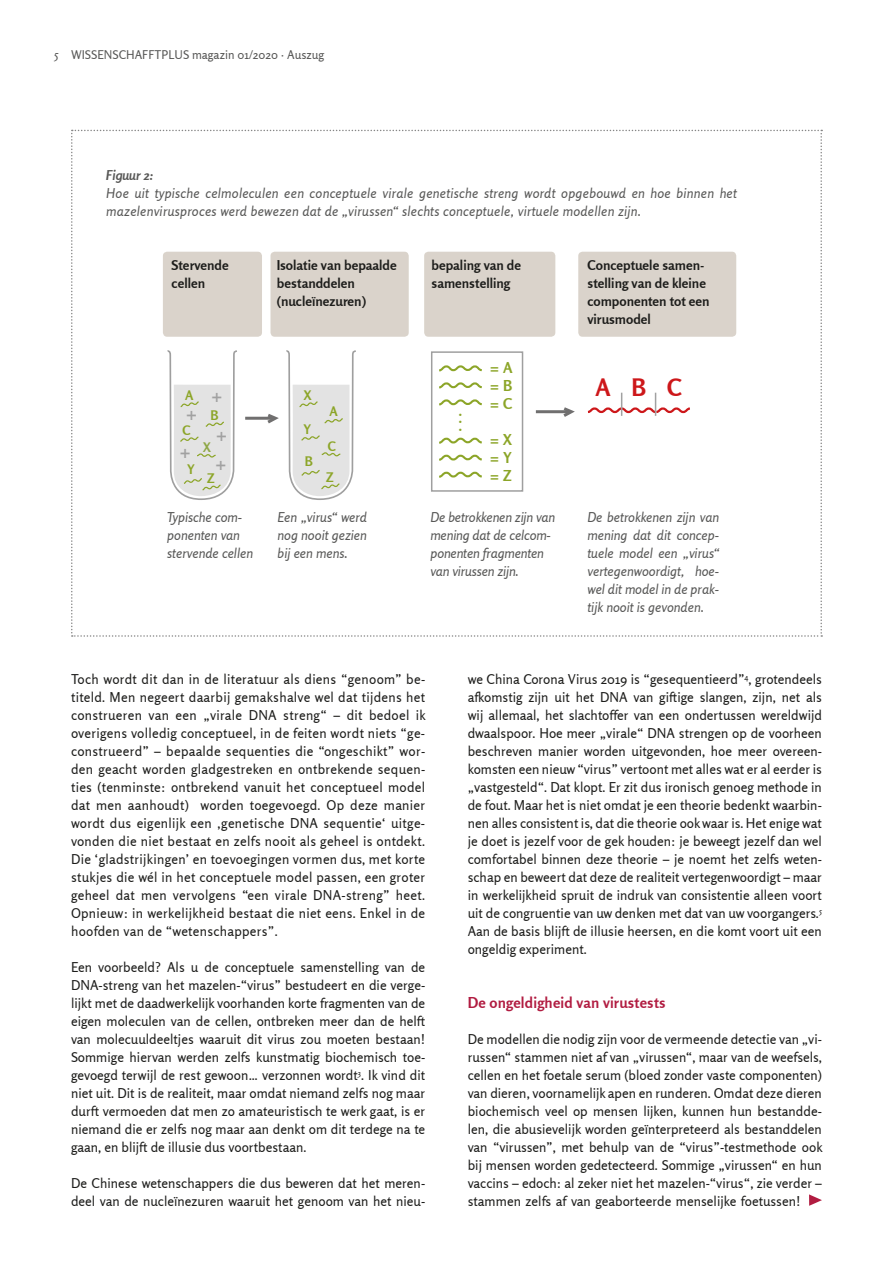
<style>
.page{position:relative;width:893px;height:1263px;background:#fff}
.page>*{position:absolute;margin:0;border:0;box-sizing:border-box;transform-origin:0 0}
.t1{font:700 24px "Rosario";color:#cd171a}
.t2{font:700 18.15px "Rosario";color:#a1a1a1}
.t3{font:700 15px "Rosario";letter-spacing:.01em;color:#b11c41}
.t4{font:700 15px/18px "Rosario";color:#8ca528;text-align:justify}
.t5{font:13.5px/18px "Rosario";color:#1d1d1b;text-align:justify}
.t6{font:italic 13.5px/18px "Rosario";color:#575756}
.t7{font:italic 13.5px/18px "Rosario";letter-spacing:.02em;color:#575756}
.t8{font:700 13.5px/18px "Rosario";color:#1d1d1b}
.t9{font:italic 700 13.5px "Rosario";color:#575756}
.t10{font:700 13.2px/20.2px "Rosario";color:#8ca528}
.t11{font:700 13.2px "Rosario";color:#8ea745}
.t12{font:12px "Rosario";color:#575756}
.s1{font-size:18.15px;color:#a1a1a1}
</style>
<div class="page">
<svg style="left:71px;top:130px;width:751px;height:507px"></svg>
<svg style="left:809px;top:1194px;width:13px;height:12px"></svg>
<p class="t12" style="left:54px;top:47px;width:272px">5 WISSENSCHAFFTPLUS magazin 01/2020 · Auszug</p>
<p class="t9" style="left:106px;top:167px;width:48px">Figuur 2:</p>
<p class="t7" style="left:106px;top:184px;width:632px">Hoe uit typische celmoleculen een conceptuele virale genetische streng wordt opgebouwd en hoe binnen het mazelenvirusproces werd bewezen dat de „virussen“ slechts conceptuele, virtuele modellen zijn.</p>
<p class="t8" style="left:172px;top:256px;width:59px">Stervende cellen</p>
<p class="t8" style="left:277px;top:256px;width:121px">Isolatie van bepaalde bestanddelen (nucleïnezuren)</p>
<p class="t10" style="left:211px;top:385px;width:14px;text-indent:-26px">A <span class="s1">+<br></span>B</p>
<p class="t10" style="left:182px;top:420px;width:10px">C</p>
<p class="t11" style="left:203px;top:439px;width:9px">X</p>
<p class="t10" style="left:187px;top:459px;width:9px">Y</p>
<p class="t10" style="left:207px;top:468px;width:9px">Z</p>
<h2 class="t2" style="left:186px;top:403px;width:13px">+</h2>
<h2 class="t2" style="left:216px;top:424px;width:13px">+</h2>
<h2 class="t2" style="left:179px;top:441px;width:13px">+</h2>
<h2 class="t2" style="left:215px;top:453px;width:13px">+</h2>
<p class="t10" style="left:304px;top:385px;width:9px">X</p>
<p class="t10" style="left:304px;top:419px;width:9px">Y</p>
<p class="t10" style="left:305px;top:451px;width:10px">B</p>
<p class="t10" style="left:329px;top:401px;width:10px">A</p>
<p class="t10" style="left:328px;top:436px;width:10px">C</p>
<p class="t10" style="left:326px;top:467px;width:9px">Z</p>
<p class="t6" style="left:167px;top:508px;width:87px">Typische com&shy;ponenten van stervende cellen</p>
<p class="t6" style="left:278px;top:508px;width:91px;text-align:justify">Een „virus“ werd nog nooit gezien bij een mens.</p>
<p class="t8" style="left:432px;top:256px;width:91px">bepaling van de samenstelling</p>
<p class="t4" style="left:459px;top:401px;width:5px">.</p>
<p class="t4" style="left:459px;top:408px;width:5px">.</p>
<p class="t4" style="left:459px;top:416px;width:5px">.</p>
<p class="t4" style="left:490px;top:358px;width:24px">= A = B = C</p>
<p class="t4" style="left:490px;top:430px;width:24px">= X = Y = Z</p>
<p class="t6" style="left:430px;top:508px;width:126px">De betrokkenen zijn van mening dat de celcom&shy;ponenten fragmenten van virussen zijn.</p>
<p class="t8" style="left:587px;top:256px;width:124px">Conceptuele samen&shy;stelling van de kleine componenten tot een virusmodel</p>
<h1 class="t1" style="left:595px;top:373px;width:88px">ABC</h1>
<p class="t6" style="left:587px;top:508px;width:133px;text-align:justify">De betrokkenen zijn van mening dat dit concep&shy;tuele model een „virus“ vertegenwoordigt, hoe&shy;wel dit model in de prak&shy;tijk nooit is gevonden.</p>
<p class="t5" style="left:71px;top:670px;width:356px">Toch wordt dit dan in de literatuur als diens “genoom” be&shy;titeld. Men negeert daarbij gemakshalve wel dat tijdens het construeren van een „virale DNA streng“ – dit bedoel ik overigens volledig conceptueel, in de feiten wordt niets “ge&shy;construeerd” – bepaalde sequenties die “ongeschikt” wor&shy;den geacht worden gladgestreken en ontbrekende sequen&shy;ties (tenminste: ontbrekend vanuit het conceptueel model dat men aanhoudt) worden toegevoegd. Op deze manier wordt dus eigenlijk een ‚genetische DNA sequentie‘ uitge&shy;vonden die niet bestaat en zelfs nooit als geheel is ontdekt.<br>Die ‘gladstrijkingen’ en toevoegingen vormen dus, met korte stukjes die wél in het conceptuele model passen, een groter geheel dat men vervolgens “een virale DNA-streng” heet.<br>Opnieuw: in werkelijkheid bestaat die niet eens. Enkel in de hoofden van de “wetenschappers”.</p>
<p class="t5" style="left:71px;top:958px;width:356px">Een voorbeeld? Als u de conceptuele samenstelling van de DNA-streng van het mazelen-“virus” bestudeert en die verge&shy;lijkt met de daadwerkelijk voorhanden korte fragmenten van de eigen moleculen van de cellen, ontbreken meer dan de helft van molecuuldeeltjes waaruit dit virus zou moeten bestaan!<br>Sommige hiervan werden zelfs kunstmatig biochemisch toe&shy;gevoegd terwijl de rest gewoon… verzonnen wordt<sup>3</sup>. Ik vind dit niet uit. Dit is de realiteit, maar omdat niemand zelfs nog maar durft vermoeden dat men zo amateuristisch te werk gaat, is er niemand die er zelfs nog maar aan denkt om dit terdege na te gaan, en blijft de illusie dus voortbestaan.</p>
<p class="t5" style="left:71px;top:1174px;width:356px">De Chinese wetenschappers die dus beweren dat het meren&shy;deel van de nucleïnezuren waaruit het genoom van het nieu-</p>
<p class="t5" style="left:468px;top:670px;width:356px">we China Corona Virus 2019 is “gesequentieerd”<sup>4</sup>, grotendeels afkomstig zijn uit het DNA van giftige slangen, zijn, net als wij allemaal, het slachtoffer van een ondertussen wereldwijd dwaalspoor. Hoe meer „virale“ DNA strengen op de voorheen beschreven manier worden uitgevonden, hoe meer overeen&shy;komsten een nieuw “virus” vertoont met alles wat er al eerder is „vastgesteld“. Dat klopt. Er zit dus ironisch genoeg methode in de fout. Maar het is niet omdat je een theorie bedenkt waarbin&shy;nen alles consistent is, dat die theorie ook waar is. Het enige wat je doet is jezelf voor de gek houden: je beweegt jezelf dan wel comfortabel binnen deze theorie – je noemt het zelfs weten&shy;schap en beweert dat deze de realiteit vertegenwoordigt – maar in werkelijkheid spruit de indruk van consistentie alleen voort uit de congruentie van uw denken met dat van uw voorgangers.<sup>5<br></sup>Aan de basis blijft de illusie heersen, en die komt voort uit een ongeldig experiment.</p>
<p class="t3" style="left:468px;top:993px;width:199px">De ongeldigheid van virustests</p>
<p class="t5" style="left:468px;top:1030px;width:356px">De modellen die nodig zijn voor de vermeende detectie van „vi&shy;russen“ stammen niet af van „virussen“, maar van de weefsels, cellen en het foetale serum (bloed zonder vaste componenten) van dieren, voornamelijk apen en runderen. Omdat deze dieren biochemisch veel op mensen lijken, kunnen hun bestandde&shy;len, die abusievelijk worden geïnterpreteerd als bestanddelen van “virussen”, met behulp van de “virus”-testmethode ook bij mensen worden gedetecteerd. Sommige „virussen“ en hun vaccins – edoch: al zeker niet het mazelen-“virus“, zie verder – stammen zelfs af van geaborteerde menselijke foetussen!</p>
</div>
